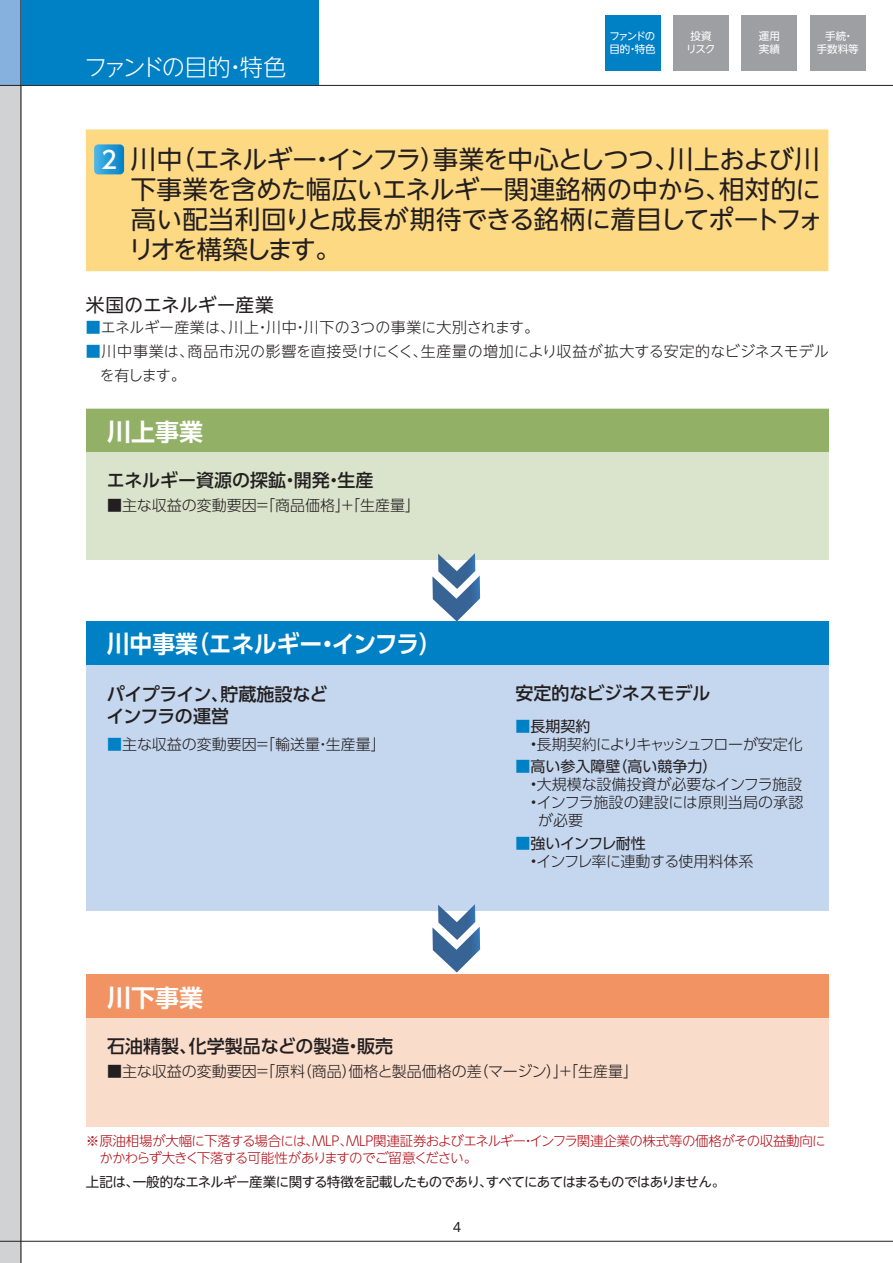
<style>
.page{position:relative;width:893px;height:1263px;background:#fff}
.page>*{position:absolute;margin:0;border:0;box-sizing:border-box;transform-origin:0 0}
.t1{font:25.5px/30px "UD Shin Go NT Pro";letter-spacing:-.025em;color:#231f20}
.t2{font:700 24px "UD Shin Go Pro De";color:#fff;scale:.95 1}
.t3{font:700 24px "UD Shin Go Pro De";color:#fff}
.t4{font:300 23.25px "UD Shin Go NT Pro";letter-spacing:-.11em;color:#fff}
.t5{font:18.75px "UD Shin Go NT Pro";letter-spacing:.01em;color:#231f20}
.t6{font:500 18px "UD Shin Go Pro";color:#231f20}
.t7{font:500 18px/21.6px "UD Shin Go Pro";letter-spacing:-.025em;color:#231f20}
.t8{font:300 15px "UD Shin Go Pro";color:#231f20}
.t9{font:300 15px/24px "UD Shin Go NT Pro";letter-spacing:.01em;color:#231f20}
.t10{font:300 15px "UD Shin Go Pro";letter-spacing:-.055em;color:#231f20}
.t11{font:15px "UD Shin Go Pro";color:#231f20}
.t12{font:300 15px "UD Shin Go Pro";letter-spacing:-.035em;color:#231f20}
.t13{font:15px "UD Shin Go Pro";letter-spacing:-.045em;color:#231f20}
.t14{font:300 13.5px/16.5px "UD Shin Go NT Pro";letter-spacing:-.04em;color:#b00d15}
.t15{font:13.5px "UD Shin Go NT Pro";letter-spacing:-.05em;color:#231f20}
.t16{font:12.75px "UD Shin Go NT Pro";color:#231f20}
.t17{font:10.5px/12.6px "UD Shin Go NT Pro";color:#fff;text-align:center}
.t18{font:10.5px/12.6px "UD Shin Go NT Pro";letter-spacing:-.135em;color:#fff}
.s1{font-weight:500;font-size:24px;color:#fff}
.s2{color:#0080c5}
</style>
<div class="page">
<div style="left:0;top:85px;width:21px;height:1178px;background:#d1d2d4"></div>
<div style="left:0;top:0;width:21px;height:85px;background:#86b1de"></div>
<hr style="left:0;top:1241px;width:893px;height:1px;background:#231f20">
<hr style="left:0;top:85px;width:893px;height:1px;background:#231f20">
<hr style="left:21px;top:0;width:1px;height:1263px;background:#231f20">
<div style="left:21px;top:0;width:298px;height:85px;background:#0080c5"></div>
<div style="left:86px;top:129px;width:742px;height:142px;background:#fed984"></div>
<svg style="left:94px;top:144px;width:30px;height:30px"></svg>
<div style="left:86px;top:621px;width:742px;height:289px;background:#c5d7ee"></div>
<div style="left:86px;top:621px;width:742px;height:44px;background:#0080c5"></div>
<div style="left:86px;top:409px;width:742px;height:151px;background:#dae4cc"></div>
<div style="left:86px;top:409px;width:742px;height:43px;background:#92b166"></div>
<div style="left:86px;top:975px;width:742px;height:151px;background:#fadcca"></div>
<div style="left:86px;top:975px;width:742px;height:43px;background:#f19362"></div>
<svg style="left:432px;top:904px;width:48px;height:68px"></svg>
<svg style="left:432px;top:553px;width:48px;height:68px"></svg>
<div style="left:605px;top:15px;width:56px;height:56px;background:#0080c5"></div>
<div style="left:673px;top:15px;width:56px;height:56px;background:#9d9fa2"></div>
<div style="left:741px;top:15px;width:56px;height:56px;background:#9d9fa2"></div>
<div style="left:810px;top:15px;width:56px;height:56px;background:#9d9fa2"></div>
<h3 class="t4" style="left:84px;top:48px;width:204px">ファンドの目的・特色</h3>
<p class="t18" style="left:609px;top:30px;width:48px">ファンドの目的・特色</p>
<p class="t17" style="left:686px;top:30px;width:31px">投資リスク</p>
<p class="t17" style="left:759px;top:30px;width:22px;text-align:left">運用実績</p>
<p class="t17" style="left:817px;top:30px;width:43px">手続・<br>手数料等</p>
<h1 class="t1" style="left:128px;top:144px;width:696px;text-indent:-27px"><span class="s1">2</span> 川中（エネルギー・インフラ）事業を中心としつつ、川上および川下事業を含めた幅広いエネルギー関連銘柄の中から、相対的に高い配当利回りと成長が期待できる銘柄に着目してポートフォリオを構築します。</h1>
<p class="t5" style="left:86px;top:290px;width:190px">米国のエネルギー産業</p>
<p class="t9" style="left:86px;top:315px;width:455px"><span class="s2">■</span>エネルギー産業は、川上・川中・川下の3つの事業に大別されます。</p>
<p class="t9" style="left:100px;top:339px;width:730px;text-indent:-14px"><span class="s2">■</span>川中事業は、商品市況の影響を直接受けにくく、生産量の増加により収益が拡大する安定的なビジネスモデルを有します。</p>
<h2 class="t3" style="left:107px;top:412px;width:97px">川上事業</h2>
<p class="t6" style="left:107px;top:465px;width:268px">エネルギー資源の探鉱・開発・生産</p>
<p class="t8" style="left:107px;top:493px;width:314px">■主な収益の変動要因=「商品価格」+「生産量」</p>
<h2 class="t2" style="left:107px;top:625px;width:354px">川中事業（エネルギー・インフラ）</h2>
<p class="t7" style="left:107px;top:683px;width:222px">パイプライン、貯蔵施設などインフラの運営</p>
<p class="t6" style="left:515px;top:679px;width:197px">安定的なビジネスモデル</p>
<p class="t11" style="left:515px;top:714px;width:76px"><span class="s2">■</span>長期契約</p>
<p class="t10" style="left:530px;top:732px;width:274px">•長期契約によりキャッシュフローが安定化</p>
<p class="t11" style="left:515px;top:754px;width:203px"><span class="s2">■</span>高い参入障壁（高い競争力）</p>
<p class="t8" style="left:530px;top:772px;width:273px">•大規模な設備投資が必要なインフラ施設</p>
<p class="t8" style="left:515px;top:790px;width:289px">　•インフラ施設の建設には原則当局の承認</p>
<p class="t8" style="left:538px;top:808px;width:46px">が必要</p>
<p class="t13" style="left:515px;top:831px;width:132px"><span class="s2">■</span>強いインフレ耐性</p>
<p class="t12" style="left:530px;top:849px;width:225px">•インフレ率に連動する使用料体系</p>
<p class="t8" style="left:107px;top:732px;width:280px"><span class="s2">■</span>主な収益の変動要因=「輸送量・生産量」</p>
<h2 class="t3" style="left:107px;top:978px;width:97px">川下事業</h2>
<p class="t6" style="left:107px;top:1031px;width:287px">石油精製、化学製品などの製造・販売</p>
<p class="t8" style="left:107px;top:1059px;width:532px">■主な収益の変動要因=「原料（商品）価格と製品価格の差（マージン）」+「生産量」</p>
<p class="t14" style="left:99px;top:1132px;width:728px;text-indent:-14px">※原油相場が大幅に下落する場合には、MLP、MLP関連証券およびエネルギー・インフラ関連企業の株式等の価格がその収益動向にかかわらず大きく下落する可能性がありますのでご留意ください。</p>
<p class="t15" style="left:86px;top:1171px;width:641px">上記は、一般的なエネルギー産業に関する特徴を記載したものであり、すべてにあてはまるものではありません。</p>
<p class="t16" style="left:453px;top:1216px;width:10px">4</p>
</div>
